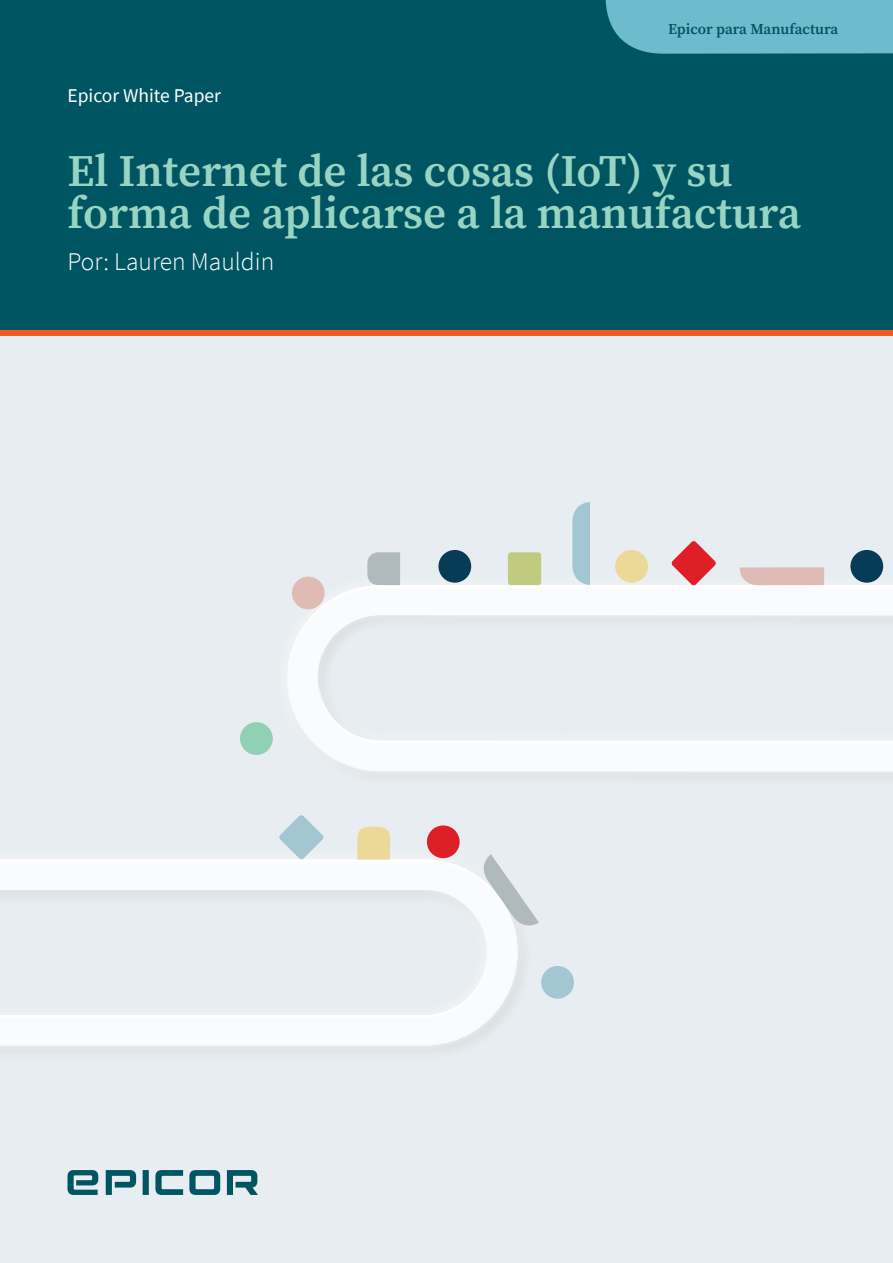
<style>
.page{position:relative;width:893px;height:1263px;background:#fff}
.page>*{position:absolute;margin:0;border:0;box-sizing:border-box;transform-origin:0 0}
.White_Paper_Title{font:600 45px/42px "Source Serif Pro";color:#98d4c2}
.Cover_Subtitle{font:300 25.5px "Source Sans Pro";color:#fff}
.Epicor_White_Paper{font:19.5px "Source Sans Pro";color:#fff}
.t1{font:600 15px "Source Serif Pro";letter-spacing:-.005em;color:#005563}
</style>
<div class="page">
<div style="left:0;top:312px;width:893px;height:951px;background:#e7edf0"></div>
<div style="left:0;top:0;width:893px;height:332px;background:#005563"></div>
<div style="left:0;top:330px;width:893px;height:6px;background:#f15a22"></div>
<svg style="left:287px;top:669px;width:606px;height:102px;background:#f8f9fa"></svg>
<svg style="left:0;top:953px;width:519px;height:92px;background:#f7f8fa"></svg>
<svg style="left:318px;top:679px;width:575px;height:64px"></svg>
<svg style="left:288px;top:585px;width:605px;height:94px"></svg>
<svg style="left:0;top:859px;width:518px;height:94px"></svg>
<svg style="left:0;top:953px;width:487px;height:65px"></svg>
<div style="left:508px;top:552px;width:33px;height:33px;background:#c0cb7f;border-radius:3px"></div>
<svg style="left:279px;top:815px;width:45px;height:45px"></svg>
<svg style="left:671px;top:541px;width:45px;height:45px"></svg>
<svg style="left:572px;top:502px;width:18px;height:83px"></svg>
<svg style="left:481px;top:854px;width:58px;height:74px"></svg>
<div style="left:850px;top:550px;width:33px;height:33px;background:#063c55;border-radius:50%"></div>
<div style="left:292px;top:577px;width:33px;height:32px;background:#e0bbb4;border-radius:50%"></div>
<div style="left:240px;top:722px;width:33px;height:33px;background:#91d0b5;border-radius:50%"></div>
<div style="left:438px;top:550px;width:33px;height:33px;background:#063c55;border-radius:50%"></div>
<div style="left:427px;top:825px;width:33px;height:33px;background:#df1f26;border-radius:50%"></div>
<div style="left:541px;top:966px;width:33px;height:33px;background:#a3c7d2;border-radius:50%"></div>
<div style="left:615px;top:550px;width:33px;height:33px;background:#ecd898;border-radius:50%"></div>
<svg style="left:740px;top:567px;width:84px;height:18px;background:#e0beb7"></svg>
<svg style="left:367px;top:552px;width:33px;height:33px"></svg>
<svg style="left:357px;top:827px;width:33px;height:32px"></svg>
<svg style="left:67px;top:1170px;width:191px;height:25px"></svg>
<div style="left:606px;top:0;width:287px;height:54px;background:#6ebbcd"></div>
<p class="Epicor_White_Paper" style="left:68px;top:83px;width:155px">Epicor White Paper</p>
<p class="t1" style="left:668px;top:19px;width:171px">Epicor para Manufactura</p>
<p class="White_Paper_Title" style="left:68px;top:150px;width:735px">El Internet de las cosas (IoT) y su forma de aplicarse a la manufactura</p>
<p class="Cover_Subtitle" style="left:68px;top:246px;width:208px">Por: Lauren Mauldin</p>
</div>
